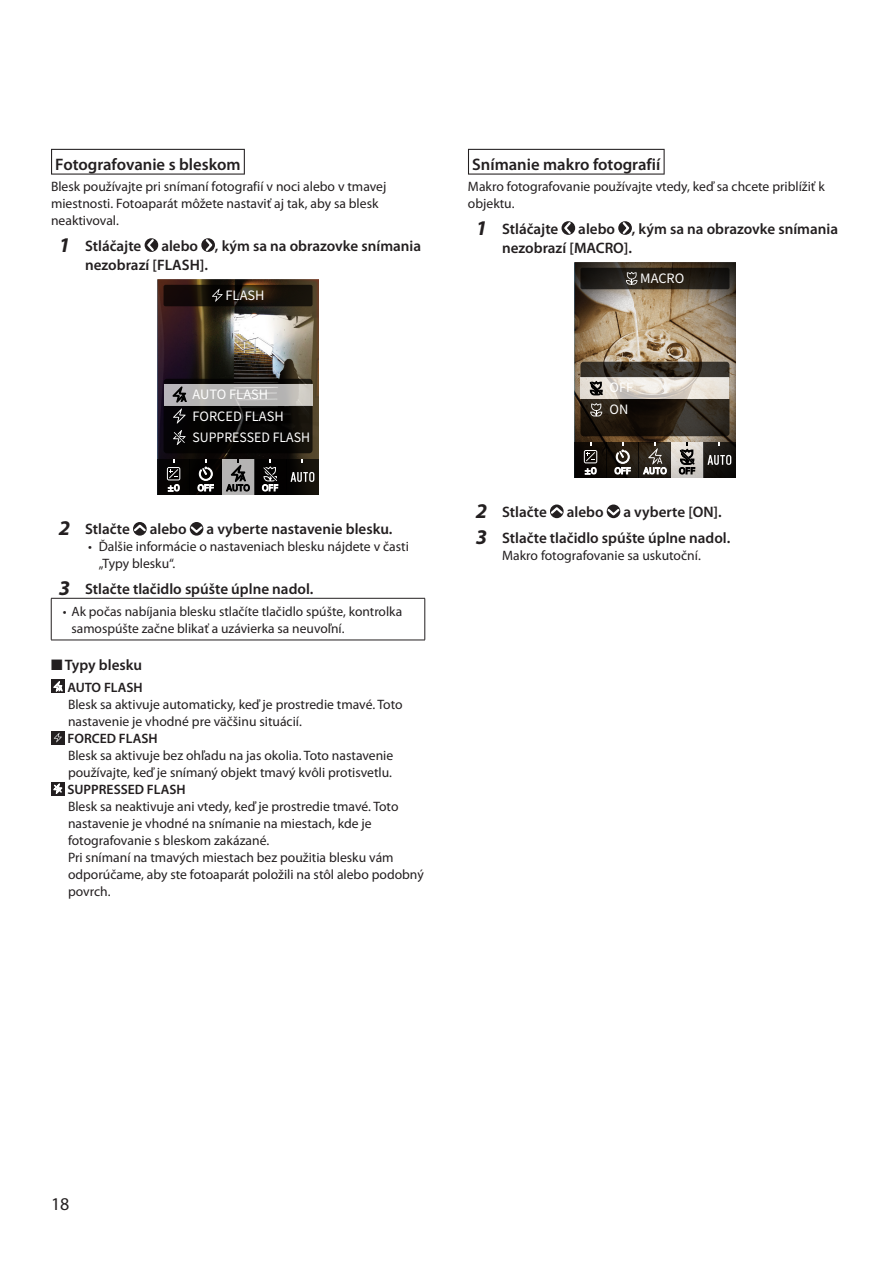
<style>
.page{position:relative;width:893px;height:1263px;background:#fff}
.page>*{position:absolute;margin:0;border:0;box-sizing:border-box;transform-origin:0 0}
.t1{font:18px "Myriad Pro";color:#231f20}
.t2{font:600 16.65px "Myriad Pro";color:#231f20}
.t3{font:600 15.15px/18.9px "Myriad Pro";color:#231f20}
.t4{font:13.65px/17.1px "Myriad Pro";color:#231f20}
.t5{font:600 13.65px "Myriad Pro";color:#231f20}
.t6{font:13.5px/16.8px "Myriad Pro";color:#231f20}
.t7{font:12.9px/21.8px "Noto Sans CJK";color:#fff}
.s1{font-weight:700;font-style:italic;font-size:21px}
</style>
<div class="page">
<svg style="left:51px;top:149px;width:194px;height:26px"></svg>
<div style="left:52px;top:150px;width:192px;height:24px;background:#fff"></div>
<div style="left:145px;top:238px;width:13px;height:14px;background:#231f20;border-radius:50%"></div>
<svg style="left:145px;top:238px;width:11px;height:14px"></svg>
<svg style="left:201px;top:238px;width:14px;height:14px"></svg>
<svg style="left:204px;top:238px;width:10px;height:14px"></svg>
<img style="left:157px;top:280px;width:162px;height:179px">
<svg style="left:164px;top:285px;width:149px;height:21px;background:#1a130a"></svg>
<svg style="left:222px;top:459px;width:32px;height:35px"></svg>
<div style="left:157px;top:459px;width:33px;height:35px;background:#000"></div>
<div style="left:190px;top:459px;width:32px;height:35px;background:#000"></div>
<div style="left:254px;top:459px;width:32px;height:35px;background:#000"></div>
<svg style="left:286px;top:459px;width:33px;height:35px"></svg>
<svg style="left:226px;top:459px;width:24px;height:32px"></svg>
<svg style="left:262px;top:459px;width:16px;height:32px"></svg>
<svg style="left:291px;top:472px;width:23px;height:10px"></svg>
<svg style="left:167px;top:459px;width:13px;height:32px"></svg>
<svg style="left:198px;top:459px;width:16px;height:32px"></svg>
<svg style="left:164px;top:379px;width:149px;height:74px;background:#3d3b3a"></svg>
<svg style="left:212px;top:289px;width:11px;height:13px"></svg>
<svg style="left:133px;top:522px;width:14px;height:14px"></svg>
<svg style="left:133px;top:523px;width:14px;height:10px"></svg>
<svg style="left:190px;top:522px;width:13px;height:14px"></svg>
<svg style="left:190px;top:524px;width:13px;height:11px"></svg>
<hr style="left:51px;top:598px;width:1px;height:42px;background:#231f20">
<hr style="left:425px;top:598px;width:1px;height:42px;background:#231f20">
<hr style="left:51px;top:598px;width:374px;height:1px;background:#231f20">
<hr style="left:51px;top:640px;width:374px;height:1px;background:#231f20">
<svg style="left:51px;top:680px;width:14px;height:13px"></svg>
<svg style="left:54px;top:681px;width:8px;height:10px"></svg>
<div style="left:51px;top:731px;width:14px;height:13px;background:#231f20"></div>
<svg style="left:54px;top:733px;width:8px;height:9px"></svg>
<svg style="left:51px;top:782px;width:14px;height:13px"></svg>
<svg style="left:54px;top:784px;width:8px;height:10px"></svg>
<svg style="left:468px;top:149px;width:197px;height:26px"></svg>
<div style="left:469px;top:150px;width:195px;height:24px;background:#fff"></div>
<div style="left:561px;top:221px;width:14px;height:14px;background:#231f20;border-radius:50%"></div>
<svg style="left:562px;top:221px;width:11px;height:14px"></svg>
<svg style="left:618px;top:221px;width:14px;height:14px"></svg>
<svg style="left:621px;top:221px;width:10px;height:14px"></svg>
<img style="left:574px;top:263px;width:161px;height:179px">
<svg style="left:639px;top:442px;width:32px;height:35px"></svg>
<svg style="left:643px;top:442px;width:23px;height:32px"></svg>
<svg style="left:580px;top:268px;width:149px;height:21px;background:#211c15"></svg>
<svg style="left:671px;top:442px;width:32px;height:35px"></svg>
<svg style="left:574px;top:442px;width:33px;height:35px"></svg>
<svg style="left:607px;top:442px;width:32px;height:35px"></svg>
<svg style="left:703px;top:442px;width:32px;height:35px"></svg>
<svg style="left:707px;top:455px;width:24px;height:10px"></svg>
<svg style="left:584px;top:442px;width:13px;height:32px"></svg>
<svg style="left:679px;top:442px;width:16px;height:32px"></svg>
<svg style="left:580px;top:362px;width:149px;height:74px;background:#5f5850"></svg>
<svg style="left:615px;top:442px;width:16px;height:32px"></svg>
<svg style="left:626px;top:272px;width:11px;height:13px"></svg>
<div style="left:550px;top:504px;width:14px;height:14px;background:#231f20;border-radius:50%"></div>
<svg style="left:550px;top:505px;width:14px;height:11px"></svg>
<svg style="left:607px;top:504px;width:13px;height:14px"></svg>
<svg style="left:607px;top:507px;width:13px;height:10px"></svg>
<p class="t2" style="left:55px;top:154px;width:187px">Fotografovanie s bleskom</p>
<p class="t4" style="left:51px;top:177px;width:337px">Blesk používajte pri snímaní fotografií v noci alebo v tmavej miestnosti. Fotoaparát môžete nastaviť aj tak, aby sa blesk neaktivoval.</p>
<p class="t3" style="left:59px;top:236px;width:84px"><span class="s1">1</span> Stláčajte</p>
<p class="t3" style="left:85px;top:236px;width:337px;text-indent:76px">alebo , kým sa na obrazovke snímania nezobrazí [FLASH].</p>
<p class="t7" style="left:226px;top:285px;width:41px">FLASH</p>
<p class="t7" style="left:192px;top:383px;width:119px">AUTO FLASH<br>FORCED FLASH<br>SUPPRESSED FLASH</p>
<p class="t3" style="left:59px;top:519px;width:72px"><span class="s1">2</span> Stlačte</p>
<p class="t3" style="left:150px;top:519px;width:38px">alebo</p>
<p class="t3" style="left:207px;top:519px;width:186px">a vyberte nastavenie blesku.</p>
<p class="t4" style="left:99px;top:538px;width:312px;text-indent:-11px">• Ďalšie informácie o nastaveniach blesku nájdete v časti „Typy blesku“.</p>
<p class="t3" style="left:59px;top:579px;width:255px"><span class="s1">3</span> Stlačte tlačidlo spúšte úplne nadol.</p>
<p class="t6" style="left:71px;top:603px;width:332px;text-indent:-9px">• Ak počas nabíjania blesku stlačíte tlačidlo spúšte, kontrolka samospúšte začne blikať a uzávierka sa neuvoľní.</p>
<p class="t3" style="left:51px;top:655px;width:93px">■Typy blesku</p>
<p class="t5" style="left:67px;top:678px;width:77px">AUTO FLASH</p>
<p class="t4" style="left:68px;top:695px;width:336px">Blesk sa aktivuje automaticky, keď je prostredie tmavé. Toto nastavenie je vhodné pre väčšinu situácií.</p>
<p class="t5" style="left:67px;top:729px;width:92px">FORCED FLASH</p>
<p class="t4" style="left:68px;top:746px;width:327px">Blesk sa aktivuje bez ohľadu na jas okolia. Toto nastavenie používajte, keď je snímaný objekt tmavý kvôli protisvetlu.</p>
<p class="t5" style="left:67px;top:780px;width:120px">SUPPRESSED FLASH</p>
<p class="t4" style="left:68px;top:797px;width:357px">Blesk sa neaktivuje ani vtedy, keď je prostredie tmavé. Toto nastavenie je vhodné na snímanie na miestach, kde je fotografovanie s bleskom zakázané.<br>Pri snímaní na tmavých miestach bez použitia blesku vám odporúčame, aby ste fotoaparát položili na stôl alebo podobný povrch.</p>
<p class="t2" style="left:472px;top:154px;width:190px">Snímanie makro fotografií</p>
<p class="t4" style="left:468px;top:177px;width:358px">Makro fotografovanie používajte vtedy, keď sa chcete priblížiť k objektu.</p>
<p class="t3" style="left:476px;top:219px;width:84px"><span class="s1">1</span> Stláčajte</p>
<p class="t3" style="left:502px;top:219px;width:337px;text-indent:76px">alebo , kým sa na obrazovke snímania nezobrazí [MACRO].</p>
<p class="t7" style="left:640px;top:268px;width:46px">MACRO</p>
<p class="t7" style="left:609px;top:377px;width:25px">OFF<br>ON</p>
<p class="t3" style="left:476px;top:502px;width:72px"><span class="s1">2</span> Stlačte</p>
<p class="t3" style="left:567px;top:502px;width:38px">alebo</p>
<p class="t3" style="left:476px;top:498px;width:255px;line-height:25.8px;text-indent:148px">a vyberte [ON].<br><span class="s1">3</span> Stlačte tlačidlo spúšte úplne nadol.</p>
<p class="t4" style="left:502px;top:546px;width:200px">Makro fotografovanie sa uskutoční.</p>
<h1 class="t1" style="left:51px;top:1193px;width:20px">18</h1>
</div>
